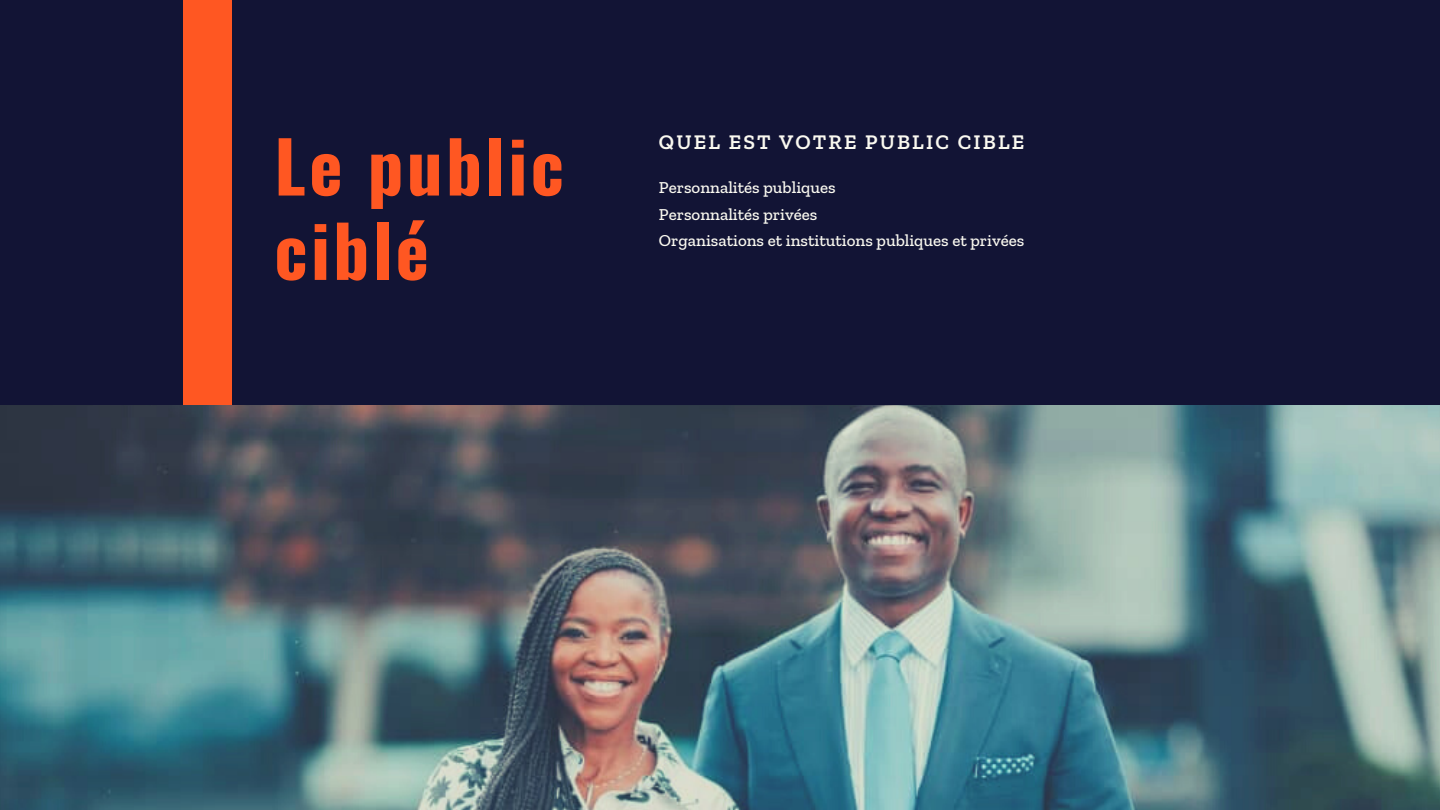
<style>
.page{position:relative;width:1440px;height:810px;background:#121435}
.page>*{position:absolute;margin:0;border:0;box-sizing:border-box;transform-origin:0 0}
.t1{font:700 70.7px/84.4px "Oswald";letter-spacing:.05em;color:#ff5722}
.t2{font:600 21.2px "Zilla Slab";letter-spacing:.1em;color:#faf9f0}
.t3{font:500 17px "Zilla Slab";color:#faf9f0}
</style>
<div class="page">
<div style="left:184px;top:0;width:48px;height:573px;background:#ff5722"></div>
<img style="left:0;top:405px;width:1440px;height:405px">
<p class="t1" style="left:274px;top:121px;width:291px">Le public ciblé</p>
<p class="t2" style="left:659px;top:129px;width:367px">QUEL EST VOTRE PUBLIC CIBLE</p>
<p class="t3" style="left:659px;top:177px;width:178px">Personnalités publiques</p>
<p class="t3" style="left:659px;top:204px;width:160px">Personnalités privées</p>
<p class="t3" style="left:659px;top:230px;width:367px">Organisations et institutions publiques et privées</p>
</div>
